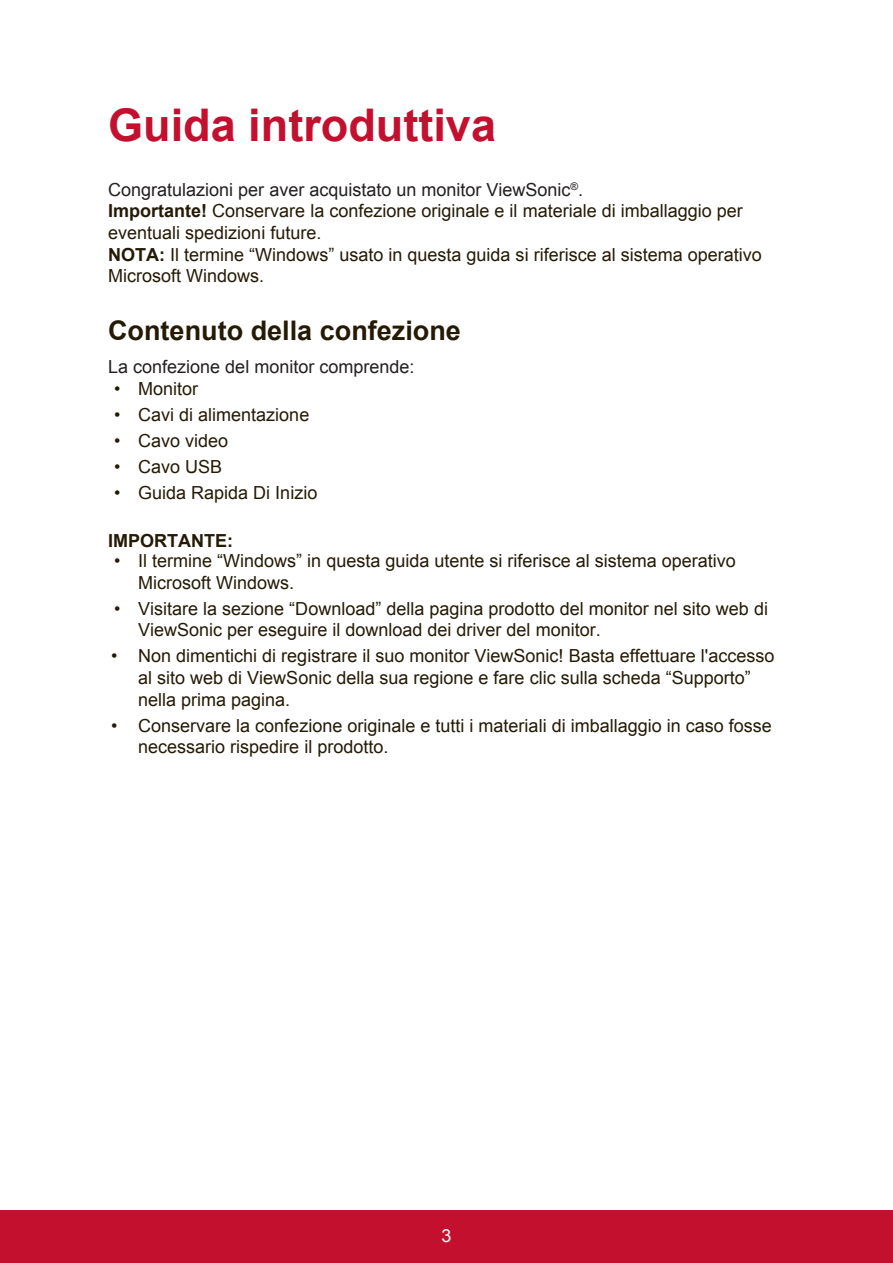
<style>
.page{position:relative;width:893px;height:1263px;background:#fff}
.page>*{position:absolute;margin:0;border:0;box-sizing:border-box;transform-origin:0 0}
.t1{font:700 45px "Arial";color:#c3102f}
.t2{font:700 27px "Arial";color:#251a05}
.t3{font:18px/21.6px "Arial";color:#251a05}
.t4{font:18px "Arial";color:#231f20}
.t5{font:700 18px "Arial";color:#251a05}
.t6{font:18px "Arial";color:#fff}
.s1{color:#231f20}
.s2{font-weight:700}
</style>
<div class="page">
<div style="left:0;top:1210px;width:892px;height:53px;background:#c3102f"></div>
<h1 class="t1" style="left:108px;top:95px;width:389px">Guida introduttiva</h1>
<p class="t3" style="left:108px;top:179px;width:655px"><span class="s1">Congratulazioni per aver acquistato un monitor ViewSonic</span><sup>®</sup><span class="s1">.<br></span><span class="s2">Importante!</span> Conservare la confezione originale e il materiale di imballaggio per eventuali spedizioni future.<br><span class="s2">NOTA:</span> Il termine “Windows” usato in questa guida si riferisce al sistema operativo Microsoft Windows.</p>
<h2 class="t2" style="left:108px;top:312px;width:354px">Contenuto della confezione</h2>
<p class="t4" style="left:108px;top:355px;width:308px">La confezione del monitor comprende:</p>
<p class="t3" style="left:114px;top:378px;width:86px">• Monitor</p>
<p class="t3" style="left:114px;top:404px;width:197px">• Cavi di alimentazione</p>
<p class="t3" style="left:114px;top:430px;width:116px">• Cavo video</p>
<p class="t3" style="left:114px;top:456px;width:110px">• Cavo USB</p>
<p class="t3" style="left:114px;top:482px;width:205px">• Guida Rapida Di Inizio</p>
<p class="t5" style="left:108px;top:528px;width:126px">IMPORTANTE:</p>
<p class="t3" style="left:138px;top:550px;width:599px;text-indent:-24px">• Il termine “Windows” in questa guida utente si riferisce al sistema operativo<br>Microsoft Windows.</p>
<p class="t3" style="left:138px;top:598px;width:631px;text-indent:-24px">• Visitare la sezione “Download” della pagina prodotto del monitor nel sito web di<br>ViewSonic per eseguire il download dei driver del monitor.</p>
<p class="t3" style="left:138px;top:645px;width:637px;text-indent:-27px">• Non dimentichi di registrare il suo monitor ViewSonic! Basta effettuare l'accesso al sito web di ViewSonic della sua regione e fare clic sulla scheda “Supporto” nella prima pagina.</p>
<p class="t3" style="left:138px;top:715px;width:635px;text-indent:-27px">• Conservare la confezione originale e tutti i materiali di imballaggio in caso fosse necessario rispedire il prodotto.</p>
<p class="t6" style="left:441px;top:1223px;width:12px">3</p>
</div>
